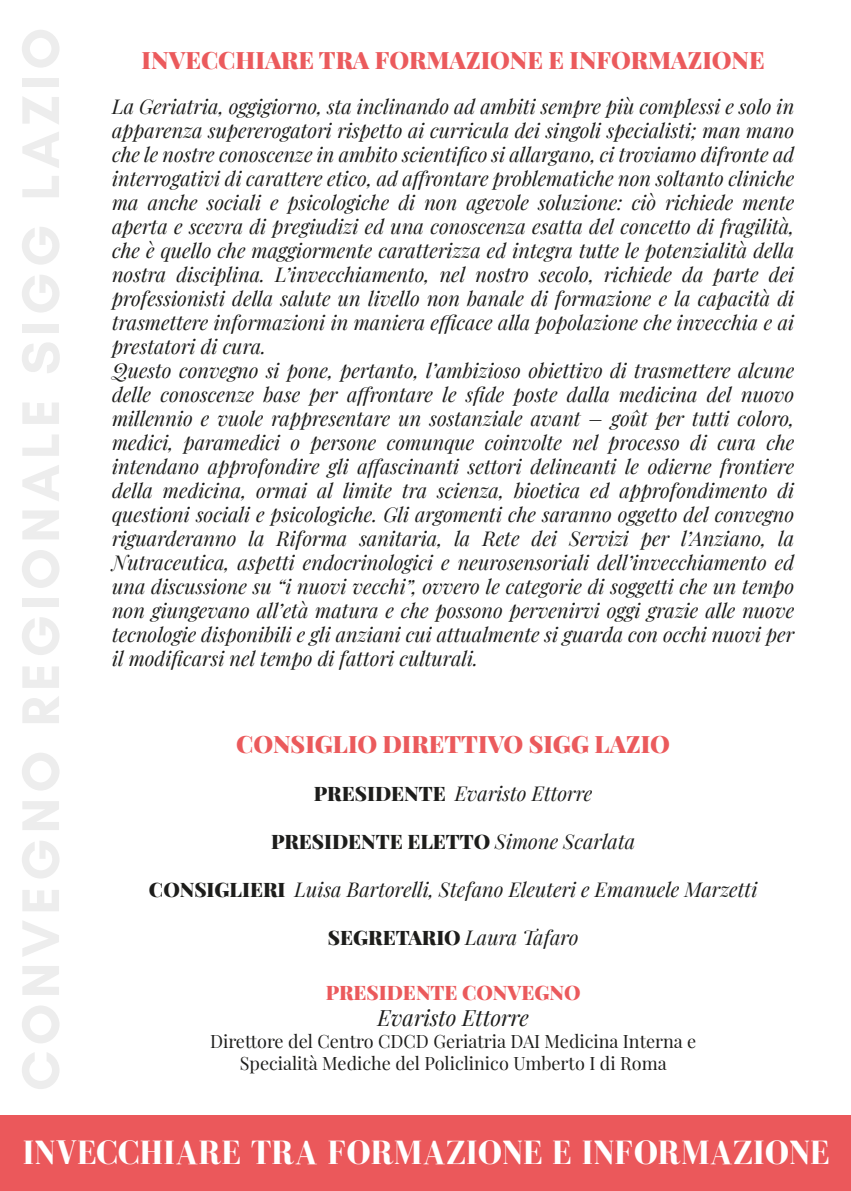
<style>
.page{position:relative;width:851px;height:1191px;background:#fff}
.page>*{position:absolute;margin:0;border:0;box-sizing:border-box;transform-origin:0 0}
.t1{font:700 34.6px "Bodoni FLF";color:#fff}
.t2{font:900 24px "Playfair Display";color:#eb5a5c}
.t3{font:italic 22px "Playfair Display";color:#1d1d1b}
.t4{font:italic 20px/24px "Playfair Display";color:#1d1d1b;text-align:justify}
.t5{font:900 20px "Playfair Display";color:#1d1d1b}
.t6{font:900 20px "Playfair Display";color:#eb5a5c}
.t7{font:18px "Playfair Display";color:#1d1d1b}
.s1{font-weight:900;font-style:normal}
.s2{font-weight:400;font-style:italic}
</style>
<div class="page">
<svg style="left:22px;top:1052px;width:37px;height:37px"></svg>
<svg style="left:22px;top:1006px;width:37px;height:37px"></svg>
<svg style="left:22px;top:966px;width:37px;height:29px"></svg>
<svg style="left:22px;top:921px;width:37px;height:36px"></svg>
<svg style="left:22px;top:890px;width:37px;height:21px"></svg>
<svg style="left:22px;top:841px;width:37px;height:37px"></svg>
<svg style="left:22px;top:801px;width:37px;height:29px"></svg>
<svg style="left:22px;top:753px;width:37px;height:37px"></svg>
<svg style="left:22px;top:696px;width:37px;height:27px"></svg>
<svg style="left:22px;top:667px;width:37px;height:21px"></svg>
<svg style="left:22px;top:617px;width:37px;height:38px"></svg>
<div style="left:22px;top:598px;width:37px;height:8px;background:#ededed"></div>
<svg style="left:22px;top:550px;width:37px;height:38px"></svg>
<svg style="left:22px;top:511px;width:37px;height:28px"></svg>
<svg style="left:22px;top:465px;width:37px;height:36px"></svg>
<svg style="left:22px;top:435px;width:37px;height:21px"></svg>
<svg style="left:22px;top:403px;width:37px;height:21px"></svg>
<svg style="left:22px;top:342px;width:38px;height:31px"></svg>
<div style="left:22px;top:324px;width:37px;height:8px;background:#ededed"></div>
<svg style="left:22px;top:275px;width:37px;height:37px"></svg>
<svg style="left:22px;top:227px;width:37px;height:38px"></svg>
<svg style="left:22px;top:176px;width:37px;height:21px"></svg>
<svg style="left:22px;top:132px;width:37px;height:36px"></svg>
<svg style="left:22px;top:97px;width:37px;height:27px"></svg>
<div style="left:22px;top:78px;width:37px;height:8px;background:#ededed"></div>
<svg style="left:22px;top:30px;width:37px;height:38px"></svg>
<div style="left:0;top:1115px;width:850px;height:76px;background:#eb585b"></div>
<p class="t2" style="left:141px;top:41px;width:624px">INVECCHIARE TRA FORMAZIONE E INFORMAZIONE</p>
<p class="t4" style="left:112px;top:93px;width:683px">La Geriatria, oggigiorno, sta inclinando ad ambiti sempre più complessi e solo in apparenza supererogatori rispetto ai curricula dei singoli specialisti; man mano che le nostre conoscenze in ambito scientifico si allargano, ci troviamo difronte ad interrogativi di carattere etico, ad affrontare problematiche non soltanto cliniche ma anche sociali e psicologiche di non agevole soluzione: ciò richiede mente aperta e scevra di pregiudizi ed una conoscenza esatta del concetto di fragilità, che è quello che maggiormente caratterizza ed integra tutte le potenzialità della nostra disciplina. L’invecchiamento, nel nostro secolo, richiede da parte dei professionisti della salute un livello non banale di formazione e la capacità di trasmettere informazioni in maniera efficace alla popolazione che invecchia e ai prestatori di cura.</p>
<p class="t4" style="left:112px;top:357px;width:683px">Questo convegno si pone, pertanto, l’ambizioso obiettivo di trasmettere alcune delle conoscenze base per affrontare le sfide poste dalla medicina del nuovo millennio e vuole rappresentare un sostanziale avant – goût per tutti coloro, medici, paramedici o persone comunque coinvolte nel processo di cura che intendano approfondire gli affascinanti settori delineanti le odierne frontiere della medicina, ormai al limite tra scienza, bioetica ed approfondimento di questioni sociali e psicologiche. Gli argomenti che saranno oggetto del convegno riguarderanno la Riforma sanitaria, la Rete dei Servizi per l’Anziano, la Nutraceutica, aspetti endocrinologici e neurosensoriali dell’invecchiamento ed una discussione su “i nuovi vecchi”, ovvero le categorie di soggetti che un tempo non giungevano all’età matura e che possono pervenirvi oggi grazie alle nuove tecnologie disponibili e gli anziani cui attualmente si guarda con occhi nuovi per il modificarsi nel tempo di fattori culturali.</p>
<p class="t2" style="left:236px;top:725px;width:435px">CONSIGLIO DIRETTIVO SIGG LAZIO</p>
<p class="t4" style="left:314px;top:779px;width:280px"><span class="s1">PRESIDENTE</span> Evaristo Ettorre</p>
<p class="t5" style="left:271px;top:825px;width:365px">PRESIDENTE ELETTO <span class="s2">Simone Scarlata</span></p>
<p class="t4" style="left:149px;top:875px;width:609px"><span class="s1">CONSIGLIERI</span> Luisa Bartorelli, Stefano Eleuteri e Emanuele Marzetti</p>
<p class="t4" style="left:328px;top:923px;width:252px"><span class="s1">SEGRETARIO</span> Laura Tafaro</p>
<p class="t6" style="left:326px;top:976px;width:256px">PRESIDENTE CONVEGNO</p>
<p class="t3" style="left:377px;top:1001px;width:153px">Evaristo Ettorre</p>
<p class="t7" style="left:210px;top:1027px;width:487px">Direttore del Centro CDCD Geriatria DAI Medicina Interna e</p>
<p class="t7" style="left:240px;top:1048px;width:428px">Specialità Mediche del Policlinico Umberto I di Roma</p>
<h1 class="t1" style="left:22px;top:1133px;width:808px">INVECCHIARE TRA FORMAZIONE E INFORMAZIONE</h1>
</div>
